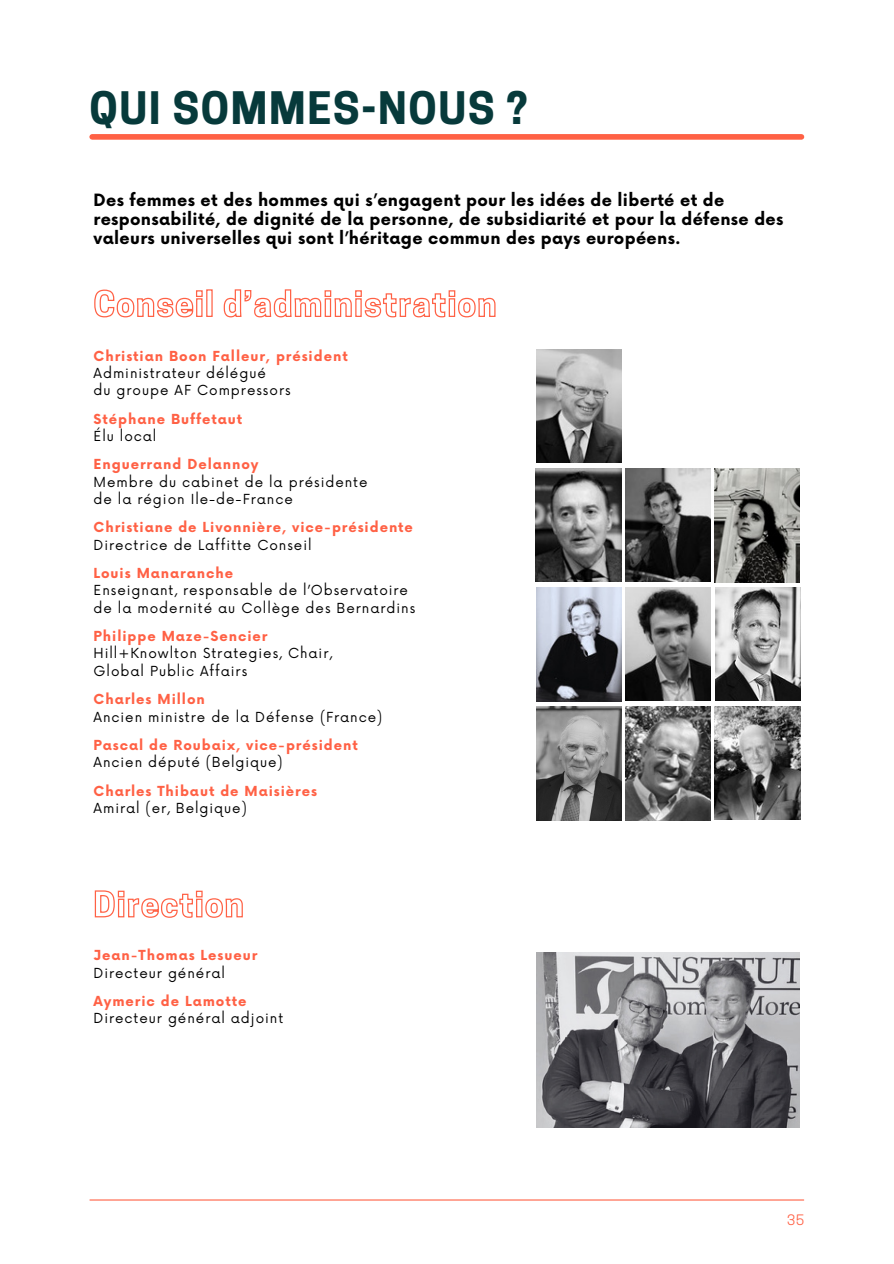
<style>
.page{position:relative;width:894px;height:1264px;background:#fff}
.page>*{position:absolute;margin:0;border:0;box-sizing:border-box;transform-origin:0 0}
.t1{font:700 42px "Cooper Hewitt";letter-spacing:.04em;color:#073a3b}
.t2{font:700 16.5px/19.2px "Now";letter-spacing:.02em;color:#000}
.t3{font:13.5px "Now";letter-spacing:.07em;color:#000}
.t4{font:700 13.5px "Now";letter-spacing:.07em;color:#ff6145}
.t5{font:13.5px "Cooper Hewitt";color:#ff6145}
</style>
<div class="page">
<hr style="left:90px;top:1199px;width:713px;height:1px;background:#ff6145">
<div style="left:92px;top:134px;width:709px;height:6px;background:#ff6145"></div>
<svg style="left:94px;top:289px;width:402px;height:29px"></svg>
<svg style="left:94px;top:890px;width:149px;height:28px"></svg>
<img style="left:536px;top:952px;width:263px;height:175px">
<img style="left:535px;top:468px;width:85px;height:114px">
<img style="left:536px;top:349px;width:85px;height:114px">
<img style="left:625px;top:468px;width:85px;height:114px">
<img style="left:536px;top:587px;width:85px;height:114px">
<img style="left:714px;top:468px;width:85px;height:114px">
<img style="left:625px;top:587px;width:85px;height:113px">
<img style="left:715px;top:587px;width:85px;height:113px">
<img style="left:536px;top:706px;width:85px;height:114px">
<img style="left:625px;top:706px;width:84px;height:114px">
<img style="left:714px;top:706px;width:86px;height:114px">
<h3 class="t1" style="left:89px;top:92px;width:439px">QUI SOMMES-NOUS ?</h3>
<h2 class="t2" style="left:93px;top:191px;width:691px">Des femmes et des hommes qui s’engagent pour les idées de liberté et de responsabilité, de dignité de la personne, de subsidiarité et pour la défense des valeurs universelles qui sont l’héritage commun des pays européens.</h2>
<p class="t4" style="left:93px;top:348px;width:255px">Christian Boon Falleur, président</p>
<p class="t3" style="left:93px;top:365px;width:174px">Administrateur délégué</p>
<p class="t3" style="left:93px;top:382px;width:198px">du groupe AF Compressors</p>
<p class="t4" style="left:93px;top:411px;width:150px">Stéphane Buffetaut</p>
<p class="t3" style="left:93px;top:428px;width:64px">Élu local</p>
<p class="t4" style="left:93px;top:457px;width:166px">Enguerrand Delannoy</p>
<p class="t3" style="left:93px;top:474px;width:275px">Membre du cabinet de la présidente</p>
<p class="t3" style="left:93px;top:491px;width:201px">de la région Ile-de-France</p>
<p class="t4" style="left:93px;top:520px;width:321px">Christiane de Livonnière, vice-présidente</p>
<p class="t3" style="left:93px;top:537px;width:219px">Directrice de Laffitte Conseil</p>
<p class="t4" style="left:93px;top:566px;width:141px">Louis Manaranche</p>
<p class="t3" style="left:93px;top:583px;width:316px">Enseignant, responsable de l’Observatoire</p>
<p class="t3" style="left:93px;top:600px;width:323px">de la modernité au Collège des Bernardins</p>
<p class="t4" style="left:93px;top:629px;width:175px">Philippe Maze-Sencier</p>
<p class="t3" style="left:93px;top:646px;width:240px">Hill+Knowlton Strategies, Chair,</p>
<p class="t3" style="left:93px;top:663px;width:155px">Global Public Affairs</p>
<p class="t4" style="left:93px;top:692px;width:113px">Charles Millon</p>
<p class="t3" style="left:93px;top:709px;width:290px">Ancien ministre de la Défense (France)</p>
<p class="t4" style="left:93px;top:738px;width:265px">Pascal de Roubaix, vice-président</p>
<p class="t3" style="left:93px;top:754px;width:191px">Ancien député (Belgique)</p>
<p class="t4" style="left:93px;top:783px;width:225px">Charles Thibaut de Maisières</p>
<p class="t3" style="left:93px;top:800px;width:155px">Amiral (er, Belgique)</p>
<p class="t4" style="left:93px;top:948px;width:165px">Jean-Thomas Lesueur</p>
<p class="t3" style="left:93px;top:965px;width:133px">Directeur général</p>
<p class="t4" style="left:93px;top:993px;width:154px">Aymeric de Lamotte</p>
<p class="t3" style="left:93px;top:1010px;width:191px">Directeur général adjoint</p>
<h1 class="t5" style="left:787px;top:1215px;width:18px">35</h1>
</div>
